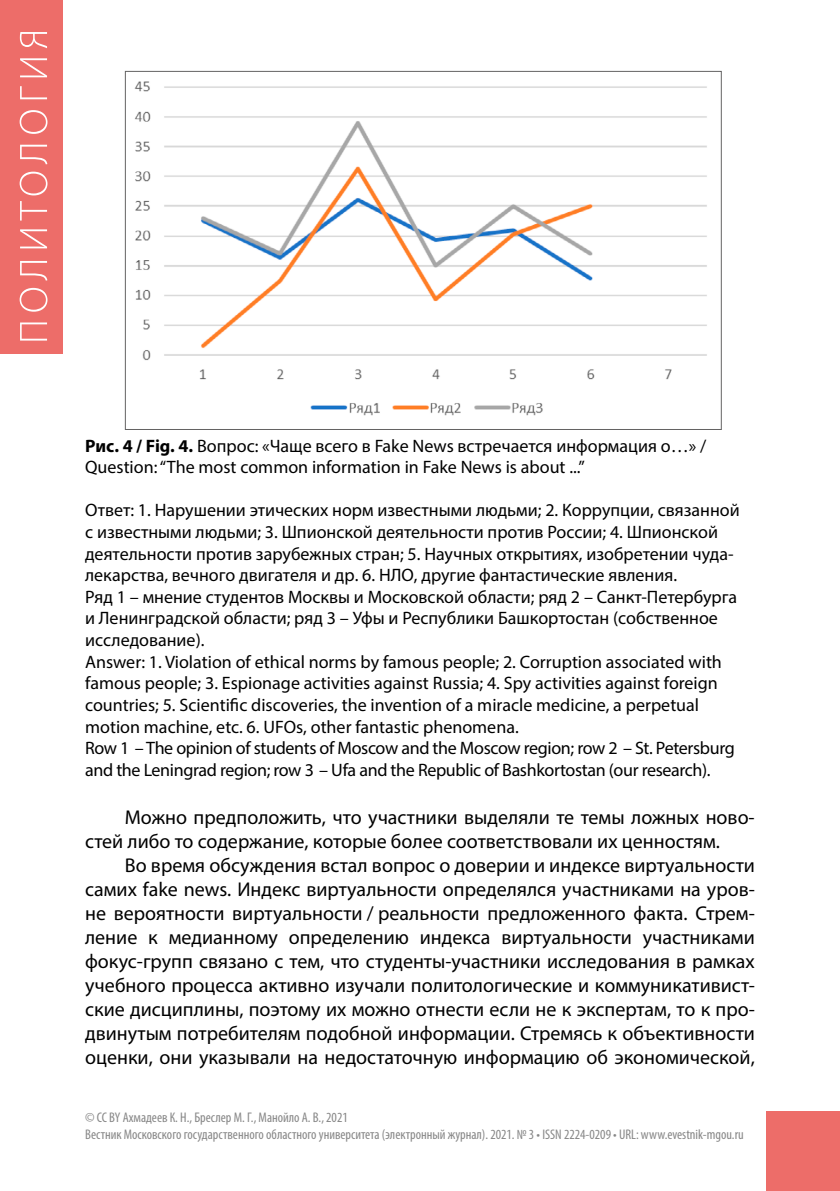
<style>
.page{position:relative;width:840px;height:1191px;background:#fff}
.page>*{position:absolute;margin:0;border:0;box-sizing:border-box;transform-origin:0 0}
.t1{font:20px/24px "Myriad Pro";color:#000}
.t2{font:18px/21.6px "Myriad Pro";color:#000}
.t3{font:condensed 14px/16.8px "Myriad Pro";color:#878787}
.s1{font-weight:700}
</style>
<div class="page">
<div style="left:0;top:0;width:62px;height:353px;background:#ed6d69"></div>
<div style="left:765px;top:1111px;width:74px;height:80px;background:#ed6d69"></div>
<svg style="left:20px;top:32px;width:27px;height:308px"></svg>
<img style="left:134px;top:81px;width:573px;height:335px">
<p class="t2" style="left:85px;top:434px;width:622px"><span class="s1">Рис. 4 / Fig. 4.</span> Вопрос: «Чаще всего в Fake News встречается информация о…» /<br>Question: “The most common information in Fake News is about ...”</p>
<p class="t2" style="left:85px;top:499px;width:655px">Ответ: 1. Нарушении этических норм известными людьми; 2. Коррупции, связанной с известными людьми; 3. Шпионской деятельности против России; 4. Шпионской деятельности против зарубежных стран; 5. Научных открытиях, изобретении чуда&shy;лекарства, вечного двигателя и др. 6. НЛО, другие фантастические явления.<br>Ряд 1 – мнение студентов Москвы и Московской области; ряд 2 – Санкт-Петербурга и Ленинградской области; ряд 3 – Уфы и Республики Башкортостан (собственное исследование).<br>Answer: 1. Violation of ethical norms by famous people; 2. Corruption associated with famous people; 3. Espionage activities against Russia; 4. Spy activities against foreign countries; 5. Scientific discoveries, the invention of a miracle medicine, a perpetual motion machine, etc. 6. UFOs, other fantastic phenomena.<br>Row 1 – The opinion of students of Moscow and the Moscow region; row 2 – St. Petersburg and the Leningrad region; row 3 – Ufa and the Republic of Bashkortostan (our research).</p>
<p class="t1" style="left:85px;top:804px;width:670px;text-indent:40px">Можно предположить, что участники выделяли те темы ложных ново&shy;стей либо то содержание, которые более соответствовали их ценностям.</p>
<p class="t1" style="left:85px;top:852px;width:671px;text-align:justify;text-indent:40px">Во время обсуждения встал вопрос о доверии и индексе виртуальности самих fake news. Индекс виртуальности определялся участниками на уров&shy;не вероятности виртуальности / реальности предложенного факта. Стрем&shy;ление к медианному определению индекса виртуальности участниками фокус-групп связано с тем, что студенты-участники исследования в рамках учебного процесса активно изучали политологические и коммуникативист&shy;ские дисциплины, поэтому их можно отнести если не к экспертам, то к про&shy;двинутым потребителям подобной информации. Стремясь к объективности оценки, они указывали на недостаточную информацию об экономической,</p>
<p class="t3" style="left:85px;top:1109px;width:659px">© CC BY Ахмадеев К. Н., Бреслер М. Г., Манойло А. В., 2021<br>Вестник Московского государственного областного университета (электронный журнал). 2021. № 3 • ISSN 2224-0209 • URL: www.evestnik-mgou.ru</p>
</div>
